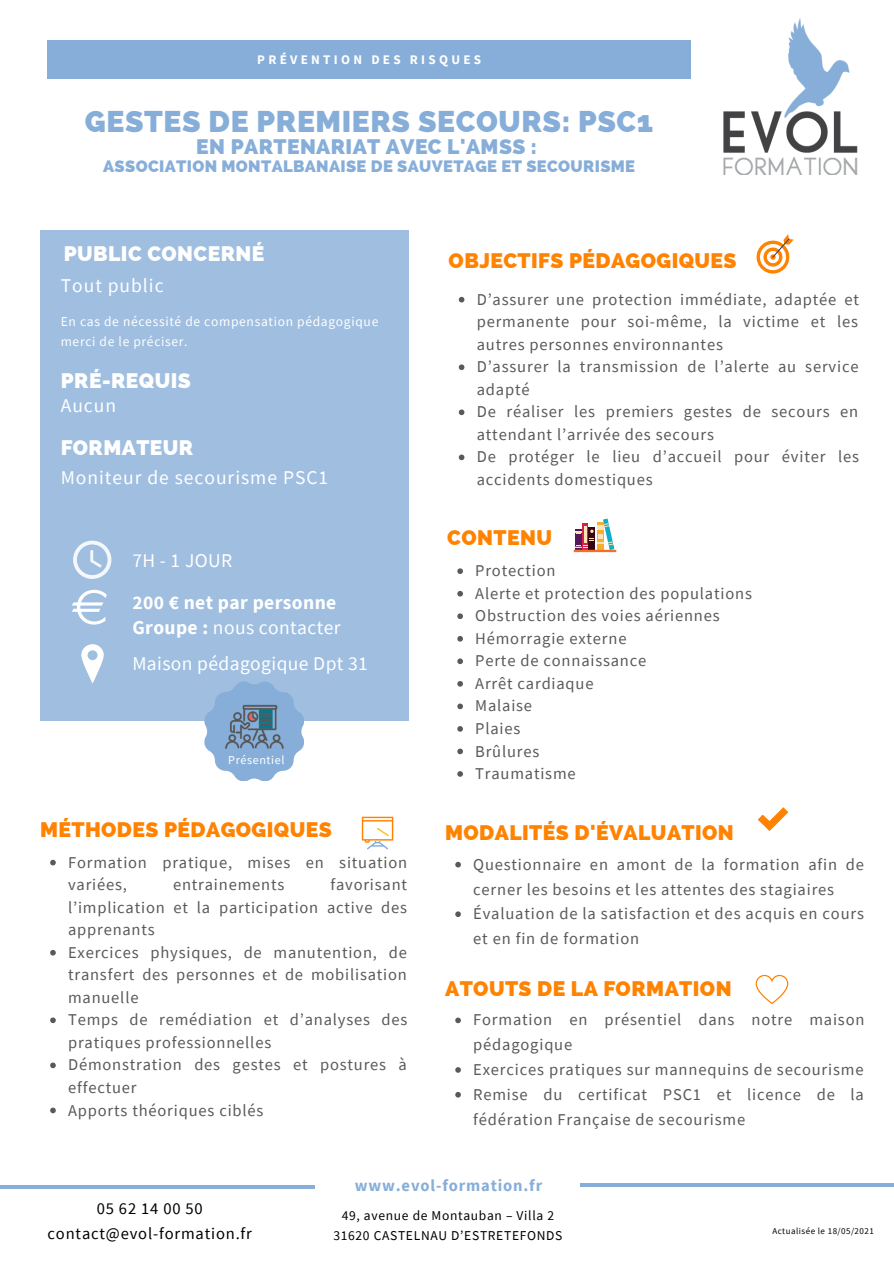
<style>
.page{position:relative;width:894px;height:1264px;background:#fff}
.page>*{position:absolute;margin:0;border:0;box-sizing:border-box;transform-origin:0 0}
.t1{font:800 30px "Raleway";letter-spacing:.02em;color:#87aed9}
.t2{font:800 21px "Raleway";letter-spacing:.02em;color:#ff8200}
.t3{font:800 21px "Raleway";letter-spacing:.02em;color:#fff}
.t4{font:800 21px "Raleway";letter-spacing:.02em;color:#87aed9}
.t5{font:19.5px "Source Sans Pro";letter-spacing:.02em;color:#fff}
.t6{font:19.5px "Source Sans Pro";letter-spacing:.05em;color:#fff}
.t7{font:700 19.5px "Source Sans Pro";letter-spacing:.02em;color:#fff}
.t8{font:16.5px/22.5px "Source Sans Pro";letter-spacing:.05em;color:#595959}
.t9{font:800 16.5px "Raleway";letter-spacing:.02em;color:#87aed9}
.t10{font:16.5px "Source Sans Pro";letter-spacing:.05em;color:#000}
.t11{font:700 16.5px "Source Sans Pro";letter-spacing:.05em;color:#87aed9}
.t12{font:13.5px/20.2px "Source Sans Pro";letter-spacing:.05em;color:#fff}
.t13{font:13.5px/20.2px "Source Sans Pro";letter-spacing:.05em;color:#000;text-align:center}
.t14{font:700 13.05px "Source Sans Pro";letter-spacing:.25em;color:#fff}
.t15{font:12px "Source Sans Pro";letter-spacing:.05em;color:#fff}
.t16{font:9px "Source Sans Pro";letter-spacing:.05em;color:#000}
.s1{font-weight:700}
</style>
<div class="page">
<svg style="left:0;top:1185px;width:315px;height:3px"></svg>
<hr style="left:580px;top:1183px;width:313px;height:3px;background:#87aed9">
<svg style="left:457px;top:568px;width:6px;height:6px"></svg>
<svg style="left:457px;top:591px;width:6px;height:5px"></svg>
<svg style="left:457px;top:613px;width:6px;height:6px"></svg>
<svg style="left:457px;top:636px;width:6px;height:5px"></svg>
<svg style="left:457px;top:658px;width:6px;height:6px"></svg>
<svg style="left:457px;top:681px;width:6px;height:5px"></svg>
<svg style="left:457px;top:703px;width:6px;height:6px"></svg>
<svg style="left:457px;top:726px;width:6px;height:5px"></svg>
<svg style="left:457px;top:748px;width:6px;height:6px"></svg>
<svg style="left:457px;top:771px;width:6px;height:5px"></svg>
<svg style="left:756px;top:234px;width:37px;height:39px"></svg>
<svg style="left:757px;top:807px;width:31px;height:24px"></svg>
<svg style="left:574px;top:518px;width:40px;height:32px"></svg>
<hr style="left:573px;top:550px;width:43px;height:2px;background:#f47025">
<svg style="left:755px;top:974px;width:33px;height:30px"></svg>
<svg style="left:455px;top:861px;width:6px;height:6px"></svg>
<svg style="left:455px;top:911px;width:6px;height:6px"></svg>
<svg style="left:458px;top:297px;width:6px;height:5px"></svg>
<svg style="left:458px;top:364px;width:6px;height:6px"></svg>
<svg style="left:458px;top:409px;width:6px;height:6px"></svg>
<svg style="left:458px;top:454px;width:6px;height:6px"></svg>
<svg style="left:455px;top:1017px;width:6px;height:6px"></svg>
<svg style="left:455px;top:1067px;width:6px;height:5px"></svg>
<svg style="left:455px;top:1092px;width:6px;height:5px"></svg>
<div style="left:47px;top:40px;width:643px;height:38px;background:#87aed9"></div>
<img style="left:723px;top:18px;width:135px;height:157px">
<div style="left:40px;top:231px;width:368px;height:490px;background:#9fbee0"></div>
<svg style="left:73px;top:540px;width:38px;height:39px"></svg>
<svg style="left:72px;top:590px;width:35px;height:34px"></svg>
<svg style="left:81px;top:644px;width:23px;height:39px"></svg>
<svg style="left:204px;top:681px;width:100px;height:100px"></svg>
<img style="left:215px;top:688px;width:78px;height:77px">
<svg style="left:50px;top:859px;width:6px;height:6px"></svg>
<svg style="left:50px;top:950px;width:6px;height:5px"></svg>
<svg style="left:50px;top:1017px;width:6px;height:6px"></svg>
<svg style="left:50px;top:1062px;width:6px;height:6px"></svg>
<svg style="left:50px;top:1107px;width:6px;height:6px"></svg>
<svg style="left:362px;top:816px;width:31px;height:33px"></svg>
<p class="t14" style="left:257px;top:51px;width:225px">PRÉVENTION DES RISQUES</p>
<p class="t1" style="left:85px;top:103px;width:569px">GESTES DE PREMIERS SECOURS: PSC1</p>
<p class="t4" style="left:196px;top:134px;width:342px">EN PARTENARIAT AVEC L'AMSS :</p>
<p class="t9" style="left:103px;top:157px;width:533px">ASSOCIATION MONTALBANAISE DE SAUVETAGE ET SECOURISME</p>
<p class="t3" style="left:64px;top:241px;width:202px">PUBLIC CONCERNÉ</p>
<p class="t6" style="left:61px;top:272px;width:104px">Tout public</p>
<p class="t12" style="left:61px;top:311px;width:319px">En cas de nécessité de compensation pédagogique merci de le préciser.</p>
<p class="t3" style="left:61px;top:368px;width:131px">PRÉ-REQUIS</p>
<p class="t5" style="left:61px;top:393px;width:57px">Aucun</p>
<p class="t3" style="left:61px;top:435px;width:134px">FORMATEUR</p>
<p class="t6" style="left:61px;top:464px;width:269px">Moniteur de secourisme PSC1</p>
<p class="t5" style="left:132px;top:548px;width:101px">7H - 1 JOUR</p>
<p class="t7" style="left:132px;top:590px;width:205px">200 € net par personne</p>
<p class="t5" style="left:132px;top:614px;width:210px"><span class="s1">Groupe :</span> nous contacter</p>
<p class="t5" style="left:132px;top:650px;width:237px">Maison pédagogique Dpt 31</p>
<p class="t15" style="left:228px;top:752px;width:58px">Présentiel</p>
<p class="t2" style="left:40px;top:817px;width:293px">MÉTHODES PÉDAGOGIQUES</p>
<p class="t8" style="left:68px;top:850px;width:340px">Formation pratique, mises en situation variées,</p>
<p class="t8" style="left:68px;top:873px;width:340px;text-align:justify;text-indent:262px">favorisant l’implication et la participation active des apprenants</p>
<p class="t8" style="left:68px;top:940px;width:340px;text-align:justify">Exercices physiques, de manutention, de transfert des personnes et de mobilisation manuelle</p>
<p class="t8" style="left:68px;top:1008px;width:341px">Temps de remédiation et d’analyses des pratiques professionnelles</p>
<p class="t8" style="left:68px;top:1053px;width:340px">Démonstration des gestes et postures à effectuer</p>
<p class="t8" style="left:68px;top:1098px;width:197px">Apports théoriques ciblés</p>
<p class="t8" style="left:173px;top:873px;width:113px">entrainements</p>
<p class="t2" style="left:448px;top:248px;width:289px">OBJECTIFS PÉDAGOGIQUES</p>
<p class="t8" style="left:476px;top:287px;width:383px;text-align:justify">D’assurer une protection immédiate, adaptée et permanente pour soi-même, la victime et les autres personnes environnantes</p>
<p class="t8" style="left:476px;top:355px;width:383px">D’assurer la transmission de l’alerte au service adapté</p>
<p class="t8" style="left:476px;top:400px;width:383px">De réaliser les premiers gestes de secours en attendant l’arrivée des secours</p>
<p class="t8" style="left:476px;top:445px;width:383px">De protéger le lieu d’accueil pour éviter les accidents domestiques</p>
<p class="t2" style="left:447px;top:525px;width:106px">CONTENU</p>
<p class="t8" style="left:475px;top:559px;width:82px">Protection</p>
<p class="t8" style="left:475px;top:581px;width:278px">Alerte et protection des populations</p>
<p class="t8" style="left:475px;top:604px;width:246px">Obstruction des voies aériennes</p>
<p class="t8" style="left:475px;top:626px;width:153px">Hémorragie externe</p>
<p class="t8" style="left:475px;top:649px;width:172px">Perte de connaissance</p>
<p class="t8" style="left:475px;top:671px;width:120px">Arrêt cardiaque</p>
<p class="t8" style="left:475px;top:694px;width:58px">Malaise</p>
<p class="t8" style="left:475px;top:716px;width:47px">Plaies</p>
<p class="t8" style="left:475px;top:739px;width:66px">Brûlures</p>
<p class="t8" style="left:475px;top:762px;width:102px">Traumatisme</p>
<p class="t2" style="left:445px;top:820px;width:290px">MODALITÉS D'ÉVALUATION</p>
<p class="t8" style="left:473px;top:851px;width:392px;line-height:24.8px">Questionnaire en amont de la formation afin de cerner les besoins et les attentes des stagiaires</p>
<p class="t8" style="left:473px;top:901px;width:392px;line-height:24.8px">Évaluation de la satisfaction et des acquis en cours et en fin de formation</p>
<p class="t2" style="left:445px;top:975px;width:288px">ATOUTS DE LA FORMATION</p>
<p class="t8" style="left:473px;top:1007px;width:393px;line-height:24.8px">Formation en présentiel dans notre maison pédagogique</p>
<p class="t8" style="left:473px;top:1057px;width:392px">Exercices pratiques sur mannequins de secourisme</p>
<p class="t8" style="left:473px;top:1081px;width:392px;line-height:24.8px">Remise du certificat PSC1 et licence de la fédération Française de secourisme</p>
<p class="t10" style="left:97px;top:1198px;width:107px">05 62 14 00 50</p>
<p class="t10" style="left:48px;top:1222px;width:206px">contact@evol-formation.fr</p>
<p class="t11" style="left:355px;top:1174px;width:189px">www.evol-formation.fr</p>
<p class="t13" style="left:333px;top:1204px;width:230px">49, avenue de Montauban – Villa 2<br>31620 CASTELNAU D’ESTRETEFONDS</p>
<p class="t16" style="left:772px;top:1224px;width:103px">Actualisée le 18/05/2021</p>
</div>
